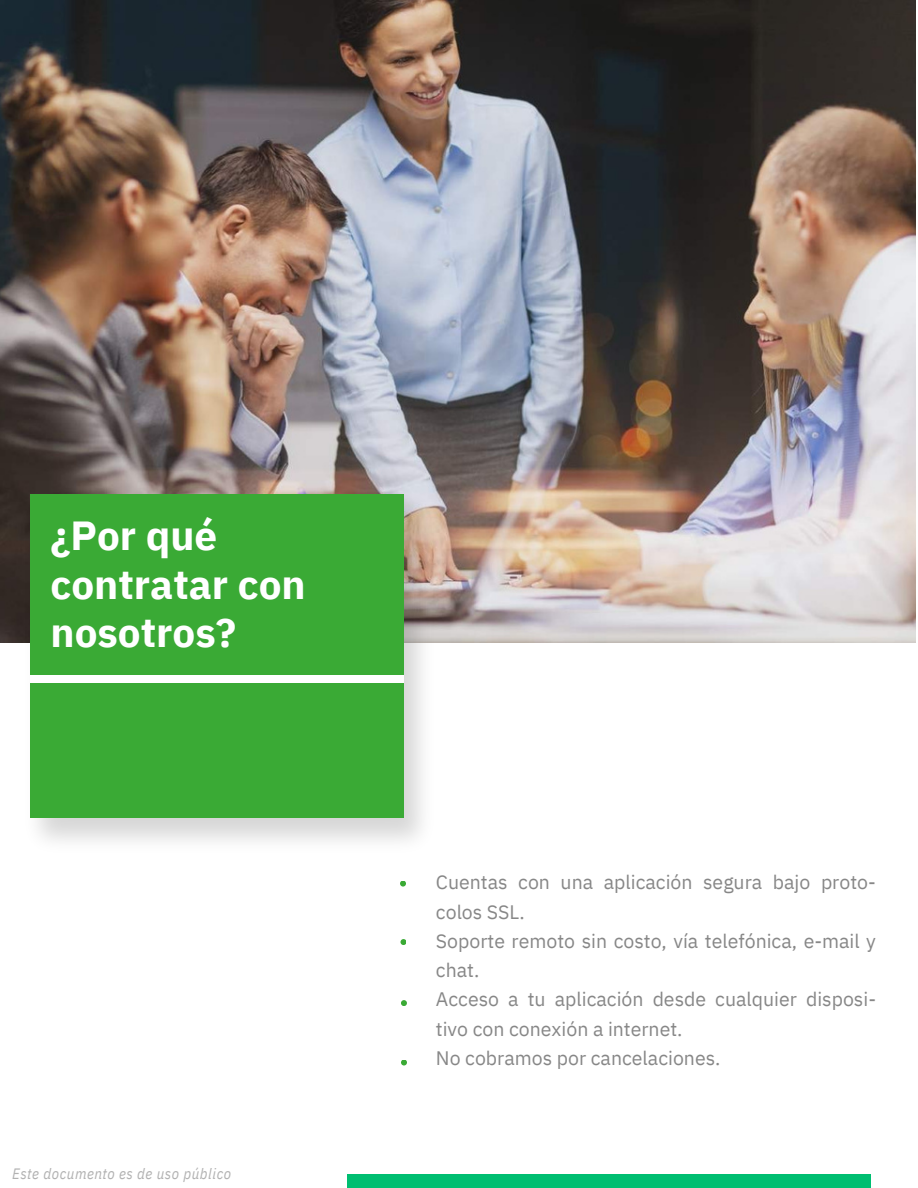
<style>
.page{position:relative;width:918px;height:1188px;background:#fff}
.page>*{position:absolute;margin:0;border:0;box-sizing:border-box;transform-origin:0 0}
.t1{font:700 40.5px/48.3px "IBM Plex Sans";color:#fff}
.t2{font:19.5px/29.2px "IBM Plex Sans";color:#878787}
.t3{font:italic 15px "IBM Plex Sans Cond";letter-spacing:.035em;color:#b2b2b2}
</style>
<div class="page">
<img style="left:0;top:0;width:916px;height:642px">
<img style="left:15px;top:483px;width:429px;height:359px">
<div style="left:31px;top:495px;width:373px;height:323px;background:#3aaa35"></div>
<div style="left:31px;top:675px;width:372px;height:8px;background:#fff"></div>
<svg style="left:400px;top:881px;width:6px;height:6px"></svg>
<svg style="left:400px;top:939px;width:6px;height:6px"></svg>
<svg style="left:401px;top:1000px;width:6px;height:6px"></svg>
<svg style="left:401px;top:1060px;width:6px;height:5px"></svg>
<div style="left:347px;top:1174px;width:523px;height:14px;background:#00be71"></div>
<h1 class="t1" style="left:51px;top:511px;width:257px">¿Por qué contratar con nosotros?</h1>
<p class="t3" style="left:12px;top:1163px;width:221px">Este documento es de uso público</p>
<p class="t2" style="left:436px;top:868px;width:442px">Cuentas con una aplicación segura bajo proto&shy;colos SSL.<br>Soporte remoto sin costo, vía telefónica, e-mail y chat.<br>Acceso a tu aplicación desde cualquier disposi&shy;tivo con conexión a internet.<br>No cobramos por cancelaciones.</p>
</div>
